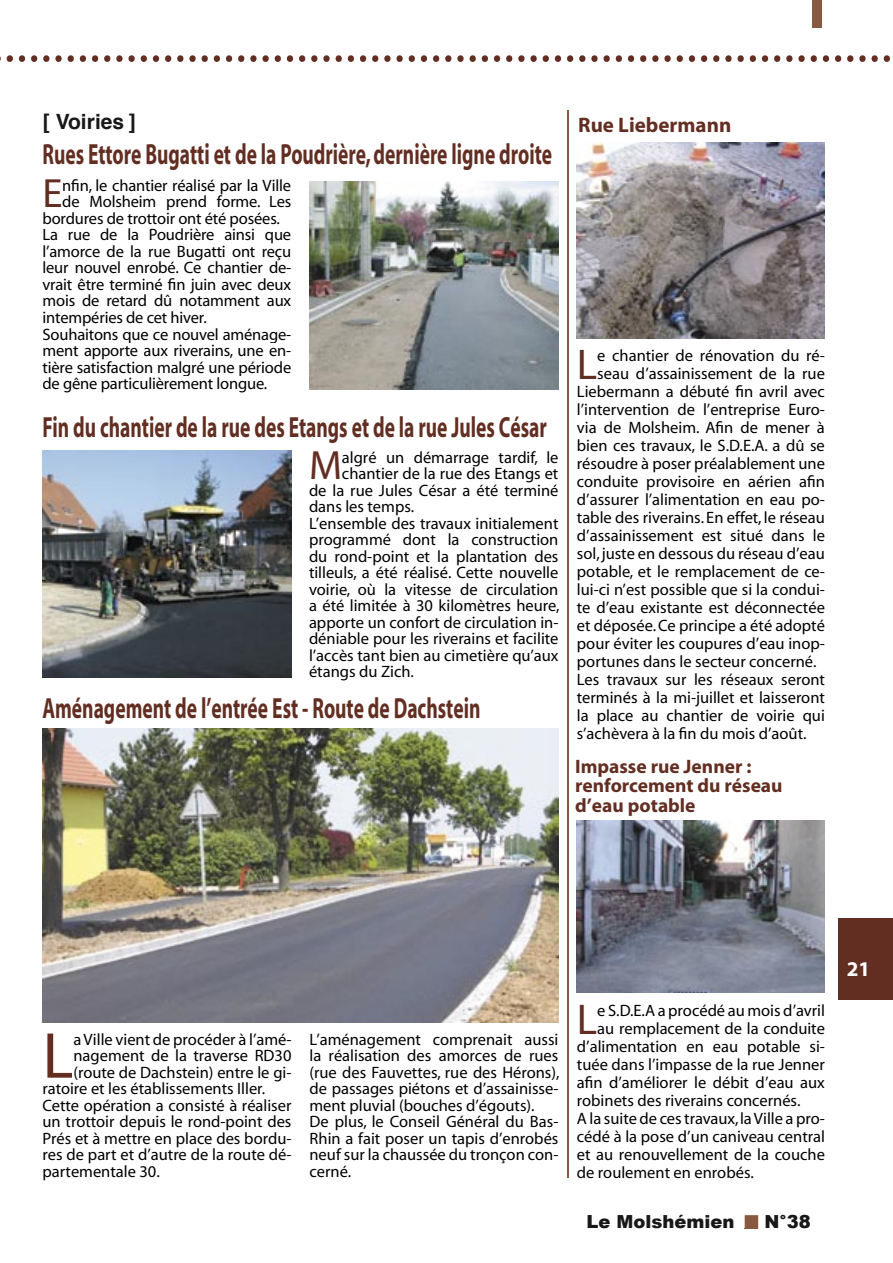
<style>
.page{position:relative;width:893px;height:1263px;background:#fff}
.page>*{position:absolute;margin:0;border:0;box-sizing:border-box;transform-origin:0 0}
.t1{font:65.4px "Myriad";color:#632e22}
.t2{font:52.5px "Myriad";color:#632e22}
.t3{font:43.2px "Myriad";color:#632e22}
.t4{font:40.95px "Myriad";color:#632e22}
.t5{font:700 29.25px "Myriad";color:#632e22;scale:.67 1}
.t6{font:700 21px "Myriad";color:#632e22}
.t7{font:700 21px "Helvetica";color:#181819}
.t8{font:700 21px "Myriad";color:#fff}
.t9{font:700 19.5px/19.5px "Myriad";color:#632e22}
.t10{font:900 18px "Arial";color:#181819}
.t11{font:16.5px/16.5px "Myriad";color:#000}
</style>
<div class="page">
<div style="left:812px;top:0;width:10px;height:27px;background:#885840"></div>
<div style="left:838px;top:918px;width:55px;height:81px;background:#632e22"></div>
<svg style="left:745px;top:1215px;width:13px;height:14px"></svg>
<img style="left:309px;top:181px;width:249px;height:208px">
<img style="left:43px;top:451px;width:248px;height:226px">
<hr style="left:567px;top:111px;width:1px;height:1066px;background:#885840">
<img style="left:577px;top:143px;width:248px;height:196px">
<img style="left:43px;top:729px;width:515px;height:293px">
<img style="left:577px;top:821px;width:248px;height:171px">
<p class="t2" style="left:4px;top:18px;width:889px">.........................................................................</p>
<p class="t7" style="left:43px;top:107px;width:94px">[ Voiries ]</p>
<p class="t5" style="left:43px;top:139px;width:762px">Rues Ettore Bugatti et de la Poudrière, dernière ligne droite</p>
<p class="t4" style="left:43px;top:173px;width:22px">E</p>
<p class="t11" style="left:62px;top:178px;width:230px">nfin, le chantier réalisé par la Ville</p>
<p class="t11" style="left:62px;top:194px;width:231px">de Molsheim prend forme. Les</p>
<p class="t11" style="left:43px;top:211px;width:239px">bordures de trottoir ont été posées.</p>
<p class="t11" style="left:43px;top:227px;width:250px">La rue de la Poudrière ainsi que</p>
<p class="t11" style="left:43px;top:244px;width:250px">l’amorce de la rue Bugatti ont reçu</p>
<p class="t11" style="left:43px;top:260px;width:250px">leur nouvel enrobé. Ce chantier de-</p>
<p class="t11" style="left:43px;top:277px;width:250px">vrait être terminé fin juin avec deux</p>
<p class="t11" style="left:43px;top:293px;width:250px">mois de retard dû notamment aux</p>
<p class="t11" style="left:43px;top:310px;width:166px">intempéries de cet hiver.</p>
<p class="t11" style="left:43px;top:326px;width:250px">Souhaitons que ce nouvel aménage-</p>
<p class="t11" style="left:43px;top:343px;width:250px">ment apporte aux riverains, une en-</p>
<p class="t11" style="left:43px;top:359px;width:250px">tière satisfaction malgré une période</p>
<p class="t11" style="left:43px;top:376px;width:226px">de gêne particulièrement longue.</p>
<p class="t5" style="left:43px;top:412px;width:754px">Fin du chantier de la rue des Etangs et de la rue Jules César</p>
<p class="t4" style="left:309px;top:445px;width:34px">M</p>
<p class="t11" style="left:342px;top:450px;width:218px">algré un démarrage tardif, le</p>
<p class="t11" style="left:342px;top:466px;width:218px">chantier de la rue des Etangs et</p>
<p class="t11" style="left:309px;top:483px;width:251px">de la rue Jules César a été terminé</p>
<p class="t11" style="left:309px;top:499px;width:107px">dans les temps.</p>
<p class="t11" style="left:309px;top:516px;width:251px">L’ensemble des travaux initialement</p>
<p class="t11" style="left:309px;top:532px;width:251px">programmé dont la construction</p>
<p class="t11" style="left:309px;top:549px;width:251px">du rond-point et la plantation des</p>
<p class="t11" style="left:309px;top:565px;width:251px">tilleuls, a été réalisé. Cette nouvelle</p>
<p class="t11" style="left:309px;top:582px;width:251px">voirie, où la vitesse de circulation</p>
<p class="t11" style="left:309px;top:598px;width:252px">a été limitée à 30 kilomètres heure,</p>
<p class="t11" style="left:309px;top:615px;width:251px">apporte un confort de circulation in-</p>
<p class="t11" style="left:309px;top:631px;width:251px">déniable pour les riverains et facilite</p>
<p class="t11" style="left:309px;top:648px;width:251px">l’accès tant bien au cimetière qu’aux</p>
<p class="t11" style="left:309px;top:664px;width:106px">étangs du Zich.</p>
<p class="t5" style="left:43px;top:693px;width:655px">Aménagement de l’entrée Est - Route de Dachstein</p>
<p class="t6" style="left:578px;top:114px;width:154px">Rue Liebermann</p>
<p class="t3" style="left:577px;top:343px;width:22px">L</p>
<p class="t11" style="left:597px;top:348px;width:229px">e chantier de rénovation du ré-</p>
<p class="t11" style="left:597px;top:366px;width:229px">seau d’assainissement de la rue</p>
<p class="t11" style="left:577px;top:384px;width:250px">Liebermann a débuté fin avril avec</p>
<p class="t11" style="left:577px;top:402px;width:250px">l’intervention de l’entreprise Euro-</p>
<p class="t11" style="left:577px;top:420px;width:249px">via de Molsheim. Afin de mener à</p>
<p class="t11" style="left:577px;top:438px;width:249px">bien ces travaux, le S.D.E.A. a dû se</p>
<p class="t11" style="left:577px;top:456px;width:250px">résoudre à poser préalablement une</p>
<p class="t11" style="left:577px;top:474px;width:249px">conduite provisoire en aérien afin</p>
<p class="t11" style="left:577px;top:492px;width:250px">d’assurer l’alimentation en eau po-</p>
<p class="t11" style="left:577px;top:510px;width:250px">table des riverains. En effet, le réseau</p>
<p class="t11" style="left:577px;top:528px;width:250px">d’assainissement est situé dans le</p>
<p class="t11" style="left:577px;top:546px;width:249px">sol, juste en dessous du réseau d’eau</p>
<p class="t11" style="left:577px;top:564px;width:250px">potable, et le remplacement de ce-</p>
<p class="t11" style="left:577px;top:582px;width:250px">lui-ci n’est possible que si la condui-</p>
<p class="t11" style="left:577px;top:600px;width:250px">te d’eau existante est déconnectée</p>
<p class="t11" style="left:577px;top:618px;width:250px">et déposée. Ce principe a été adopté</p>
<p class="t11" style="left:577px;top:636px;width:250px">pour éviter les coupures d’eau inop-</p>
<p class="t11" style="left:577px;top:654px;width:241px">portunes dans le secteur concerné.</p>
<p class="t11" style="left:577px;top:672px;width:250px">Les travaux sur les réseaux seront</p>
<p class="t11" style="left:577px;top:690px;width:249px">terminés à la mi-juillet et laisseront</p>
<p class="t11" style="left:577px;top:708px;width:249px">la place au chantier de voirie qui</p>
<p class="t11" style="left:577px;top:726px;width:231px">s’achèvera à la fin du mois d’août.</p>
<p class="t9" style="left:575px;top:757px;width:209px">Impasse rue Jenner : renforcement du réseau d’eau potable</p>
<p class="t1" style="left:43px;top:1023px;width:32px">L</p>
<p class="t11" style="left:73px;top:1031px;width:220px">a Ville vient de procéder à l’amé-</p>
<p class="t11" style="left:73px;top:1048px;width:220px">nagement de la traverse RD30</p>
<p class="t11" style="left:73px;top:1064px;width:220px">(route de Dachstein) entre le gi-</p>
<p class="t11" style="left:43px;top:1081px;width:224px">ratoire et les établissements Iller.</p>
<p class="t11" style="left:43px;top:1097px;width:250px">Cette opération a consisté à réaliser</p>
<p class="t11" style="left:43px;top:1114px;width:250px">un trottoir depuis le rond-point des</p>
<p class="t11" style="left:43px;top:1130px;width:250px">Prés et à mettre en place des bordu-</p>
<p class="t11" style="left:43px;top:1147px;width:251px">res de part et d’autre de la route dé-</p>
<p class="t11" style="left:43px;top:1163px;width:119px">partementale 30.</p>
<p class="t11" style="left:309px;top:1031px;width:252px">L’aménagement comprenait aussi la réalisation des amorces de rues (rue des Fauvettes, rue des Hérons), de passages piétons et d’assainisse&shy;ment pluvial (bouches d’égouts).<br>De plus, le Conseil Général du Bas-<br>Rhin a fait poser un tapis d’enrobés neuf sur la chaussée du tronçon con&shy;cerné.</p>
<p class="t3" style="left:577px;top:998px;width:22px">L</p>
<p class="t11" style="left:597px;top:1002px;width:229px">e S.D.E.A a procédé au mois d’avril</p>
<p class="t11" style="left:597px;top:1020px;width:229px">au remplacement de la conduite</p>
<p class="t11" style="left:577px;top:1038px;width:250px">d’alimentation en eau potable si-</p>
<p class="t11" style="left:577px;top:1056px;width:249px">tuée dans l’impasse de la rue Jenner</p>
<p class="t11" style="left:577px;top:1074px;width:249px">afin d’améliorer le débit d’eau aux</p>
<p class="t11" style="left:577px;top:1092px;width:225px">robinets des riverains concernés.</p>
<p class="t11" style="left:577px;top:1110px;width:249px">A la suite de ces travaux, la Ville a pro-</p>
<p class="t11" style="left:577px;top:1128px;width:249px">cédé à la pose d’un caniveau central</p>
<p class="t11" style="left:577px;top:1146px;width:250px">et au renouvellement de la couche</p>
<p class="t11" style="left:577px;top:1164px;width:178px">de roulement en enrobés.</p>
<p class="t10" style="left:587px;top:1212px;width:150px">Le Molshémien</p>
<p class="t10" style="left:765px;top:1212px;width:48px">N°38</p>
<p class="t8" style="left:847px;top:958px;width:25px">21</p>
</div>
